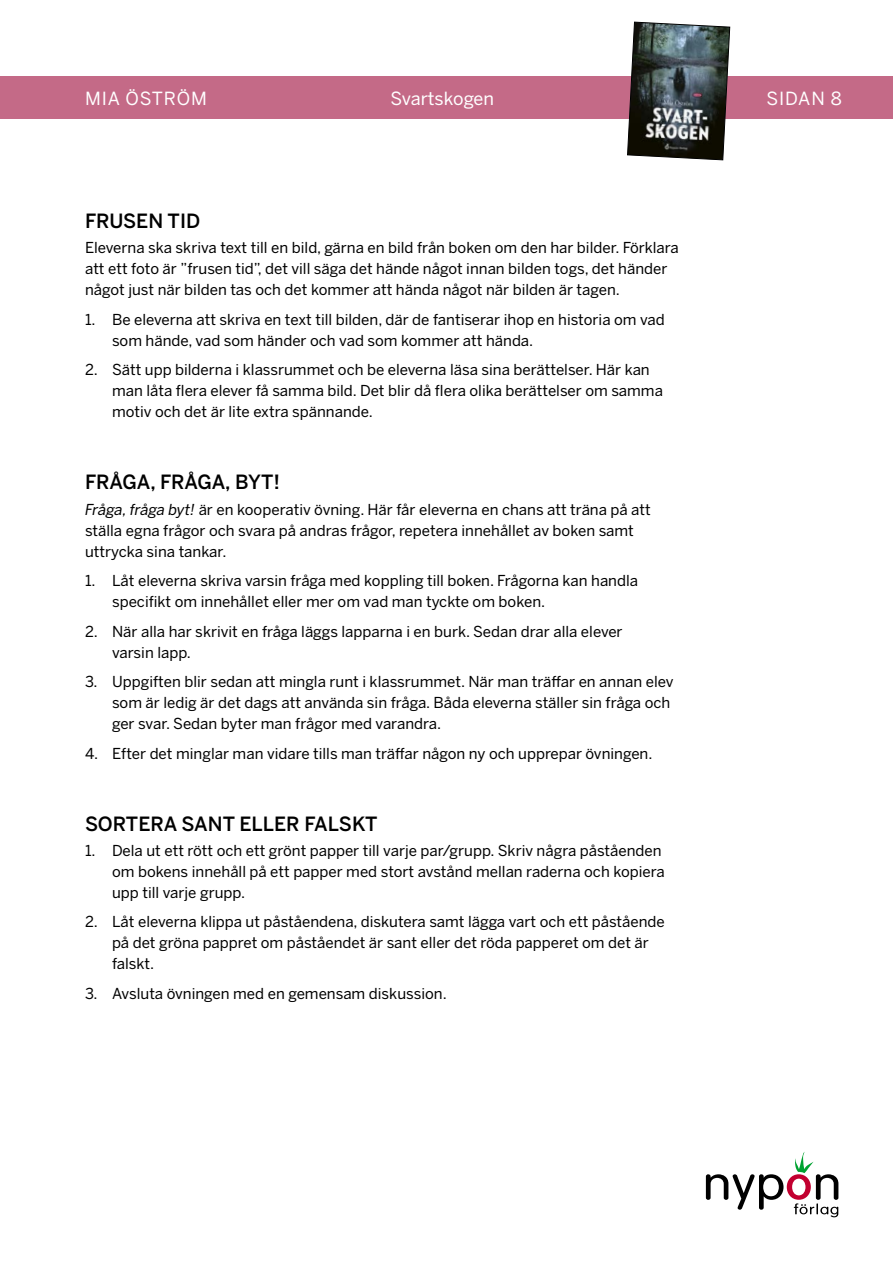
<style>
.page{position:relative;width:893px;height:1263px;background:#fff}
.page>*{position:absolute;margin:0;border:0;box-sizing:border-box;transform-origin:0 0}
.t1{font:500 19.5px "Benton Sans";color:#000}
.t2{font:18px "Benton Sans";letter-spacing:.005em;color:#fff}
.t3{font:18px "Benton Sans";letter-spacing:.05em;color:#fff}
.t4{font:15px/21px "Benton Sans";color:#000}
.s1{font-style:italic}
</style>
<div class="page">
<svg style="left:706px;top:1152px;width:132px;height:65px"></svg>
<div style="left:0;top:77px;width:893px;height:42px;background:#c46a87"></div>
<svg style="left:627px;top:21px;width:103px;height:140px"></svg>
<p class="t3" style="left:85px;top:87px;width:123px">MIA ÖSTRÖM</p>
<p class="t2" style="left:390px;top:87px;width:105px">Svartskogen</p>
<p class="t2" style="left:766px;top:87px;width:77px">SIDAN 8</p>
<h1 class="t1" style="left:85px;top:209px;width:117px">FRUSEN TID</h1>
<p class="t4" style="left:85px;top:237px;width:595px">Eleverna ska skriva text till en bild, gärna en bild från boken om den har bilder. Förklara att ett foto är ”frusen tid”, det vill säga det hände något innan bilden togs, det händer något just när bilden tas och det kommer att hända något när bilden är tagen.</p>
<p class="t4" style="left:112px;top:309px;width:554px;text-indent:-27px">1. Be eleverna att skriva en text till bilden, där de fantiserar ihop en historia om vad som hände, vad som händer och vad som kommer att hända.</p>
<p class="t4" style="left:112px;top:359px;width:552px;text-indent:-27px">2. Sätt upp bilderna i klassrummet och be eleverna läsa sina berättelser. Här kan man låta flera elever få samma bild. Det blir då flera olika berättelser om samma motiv och det är lite extra spännande.</p>
<h1 class="t1" style="left:85px;top:470px;width:196px">FRÅGA, FRÅGA, BYT!</h1>
<p class="t4" style="left:85px;top:499px;width:567px"><span class="s1">Fråga, fråga byt!</span> ä r en kooperativ övning. Hä r få r eleverna en chans att trä na på att stä lla egna frågor och svara på andras frågor, repetera innehå llet av boken samt uttrycka sina tankar.</p>
<p class="t4" style="left:112px;top:570px;width:528px;text-indent:-27px">1. Låt eleverna skriva varsin fråga med koppling till boken. Frågorna kan handla specifikt om innehållet eller mer om vad man tyckte om boken.</p>
<p class="t4" style="left:112px;top:621px;width:512px;text-indent:-27px">2. När alla har skrivit en fråga läggs lapparna i en burk. Sedan drar alla elever varsin lapp.</p>
<p class="t4" style="left:112px;top:671px;width:563px;text-indent:-27px">3. Uppgiften blir sedan att mingla runt i klassrummet. När man träffar en annan elev som är ledig är det dags att använda sin fråga. Båda eleverna stä ller sin fråga och ger svar. Sedan byter man frågor med varandra.</p>
<p class="t4" style="left:85px;top:743px;width:569px">4. Efter det minglar man vidare tills man träffar någon ny och upprepar övningen.</p>
<h1 class="t1" style="left:85px;top:811px;width:294px">SORTERA SANT ELLER FALSKT</h1>
<p class="t4" style="left:112px;top:840px;width:554px;text-indent:-27px">1. Dela ut ett rött och ett grönt papper till varje par/grupp. Skriv några påståenden om bokens innehåll på ett papper med stort avstånd mellan raderna och kopiera upp till varje grupp.</p>
<p class="t4" style="left:112px;top:911px;width:554px;text-indent:-27px">2. Låt eleverna klippa ut påståendena, diskutera samt lägga vart och ett påstående på det gröna pappret om påståendet är sant eller det röda papperet om det är falskt.</p>
<p class="t4" style="left:85px;top:983px;width:363px">3. Avsluta övningen med en gemensam diskussion.</p>
</div>
